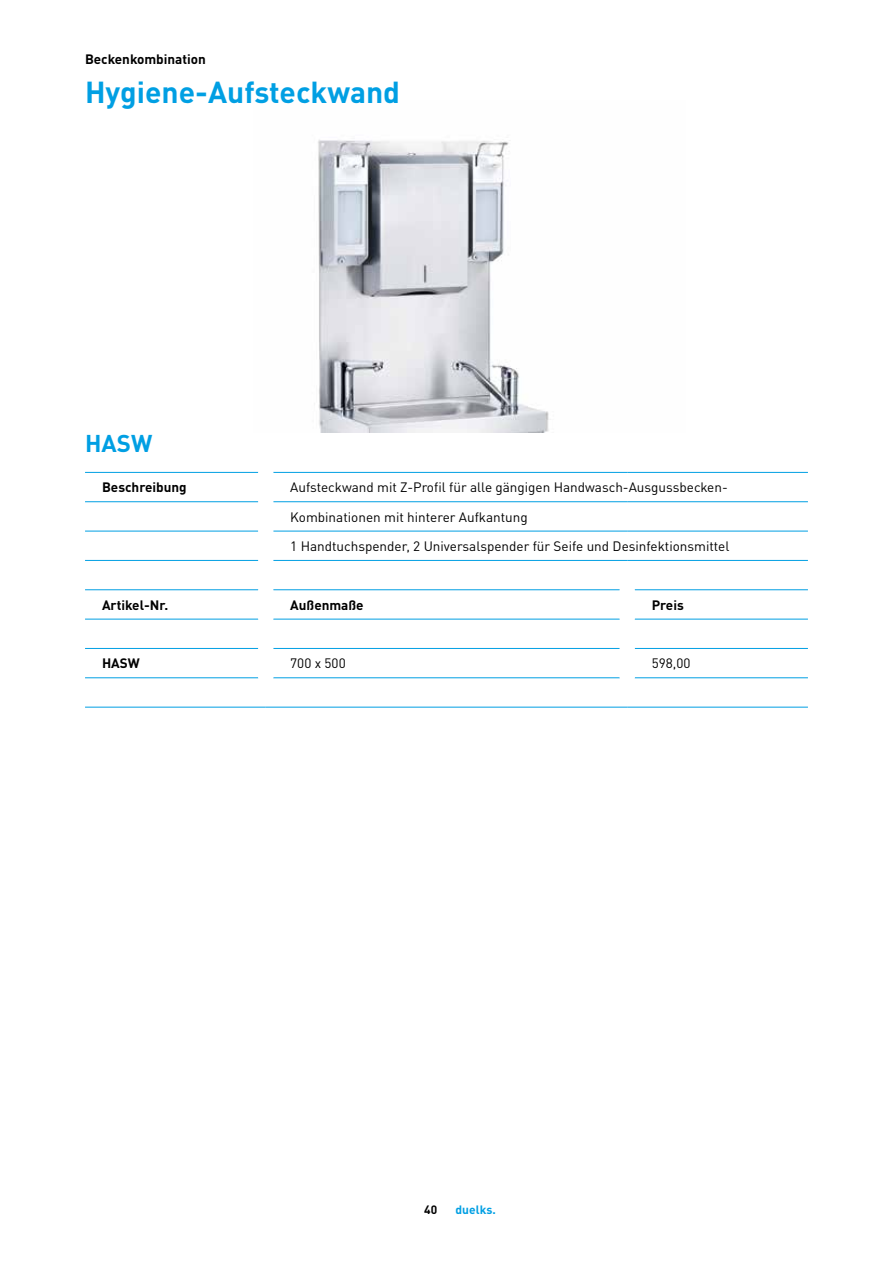
<style>
.page{position:relative;width:893px;height:1263px;background:#fff}
.page>*{position:absolute;margin:0;border:0;box-sizing:border-box;transform-origin:0 0}
.t1{font:700 30px "DIN Pro";color:#009fe3}
.t2{font:700 24px "DIN Pro";color:#009fe3}
.t3{font:13.5px/29.4px "DIN Pro";color:#000}
.t4{font:700 13.5px "DIN Pro";color:#000}
.t5{font:700 12px "DIN Pro";letter-spacing:.005em;color:#009fe3}
.t6{font:700 12px "DIN Pro";color:#000}
</style>
<div class="page">
<img style="left:318px;top:139px;width:231px;height:293px">
<hr style="left:85px;top:472px;width:173px;height:1px;background:#009fe3">
<hr style="left:273px;top:472px;width:354px;height:1px;background:#009fe3">
<hr style="left:627px;top:472px;width:181px;height:1px;background:#009fe3">
<hr style="left:85px;top:501px;width:173px;height:1px;background:#009fe3">
<hr style="left:273px;top:501px;width:354px;height:1px;background:#009fe3">
<hr style="left:627px;top:501px;width:181px;height:1px;background:#009fe3">
<hr style="left:85px;top:531px;width:173px;height:1px;background:#009fe3">
<hr style="left:273px;top:531px;width:354px;height:1px;background:#009fe3">
<hr style="left:627px;top:531px;width:181px;height:1px;background:#009fe3">
<hr style="left:85px;top:560px;width:173px;height:1px;background:#009fe3">
<hr style="left:273px;top:560px;width:354px;height:1px;background:#009fe3">
<hr style="left:627px;top:560px;width:181px;height:1px;background:#009fe3">
<hr style="left:85px;top:589px;width:173px;height:1px;background:#009fe3">
<hr style="left:273px;top:589px;width:347px;height:1px;background:#009fe3">
<hr style="left:635px;top:589px;width:173px;height:1px;background:#009fe3">
<hr style="left:85px;top:619px;width:173px;height:1px;background:#009fe3">
<hr style="left:273px;top:619px;width:347px;height:1px;background:#009fe3">
<hr style="left:635px;top:619px;width:173px;height:1px;background:#009fe3">
<hr style="left:85px;top:648px;width:173px;height:1px;background:#009fe3">
<hr style="left:273px;top:648px;width:347px;height:1px;background:#009fe3">
<hr style="left:635px;top:648px;width:173px;height:1px;background:#009fe3">
<hr style="left:85px;top:677px;width:173px;height:1px;background:#009fe3">
<hr style="left:273px;top:677px;width:347px;height:1px;background:#009fe3">
<hr style="left:635px;top:677px;width:173px;height:1px;background:#009fe3">
<hr style="left:85px;top:707px;width:181px;height:1px;background:#009fe3">
<hr style="left:266px;top:707px;width:361px;height:1px;background:#009fe3">
<hr style="left:627px;top:707px;width:181px;height:1px;background:#009fe3">
<p class="t4" style="left:85px;top:48px;width:122px">Beckenkombination</p>
<h1 class="t1" style="left:85px;top:69px;width:316px">Hygiene-Aufsteckwand</h1>
<h2 class="t2" style="left:85px;top:425px;width:69px">HASW</h2>
<p class="t4" style="left:102px;top:477px;width:86px">Beschreibung</p>
<p class="t3" style="left:290px;top:472px;width:441px">Aufsteckwand mit Z-Profil für alle gängigen Handwasch-Ausgussbecken-<br>Kombinationen mit hinterer Aufkantung<br>1 Handtuchspender, 2 Universalspender für Seife und Desinfektionsmittel</p>
<p class="t4" style="left:102px;top:594px;width:68px">Artikel-Nr.</p>
<p class="t4" style="left:290px;top:594px;width:75px">Außenmaße</p>
<p class="t4" style="left:652px;top:594px;width:34px">Preis</p>
<p class="t4" style="left:102px;top:653px;width:39px">HASW</p>
<p class="t3" style="left:290px;top:648px;width:57px">700 x 500</p>
<p class="t3" style="left:652px;top:648px;width:40px">598,00</p>
<p class="t6" style="left:424px;top:1200px;width:15px">40</p>
<p class="t5" style="left:455px;top:1200px;width:42px">duelks.</p>
</div>
